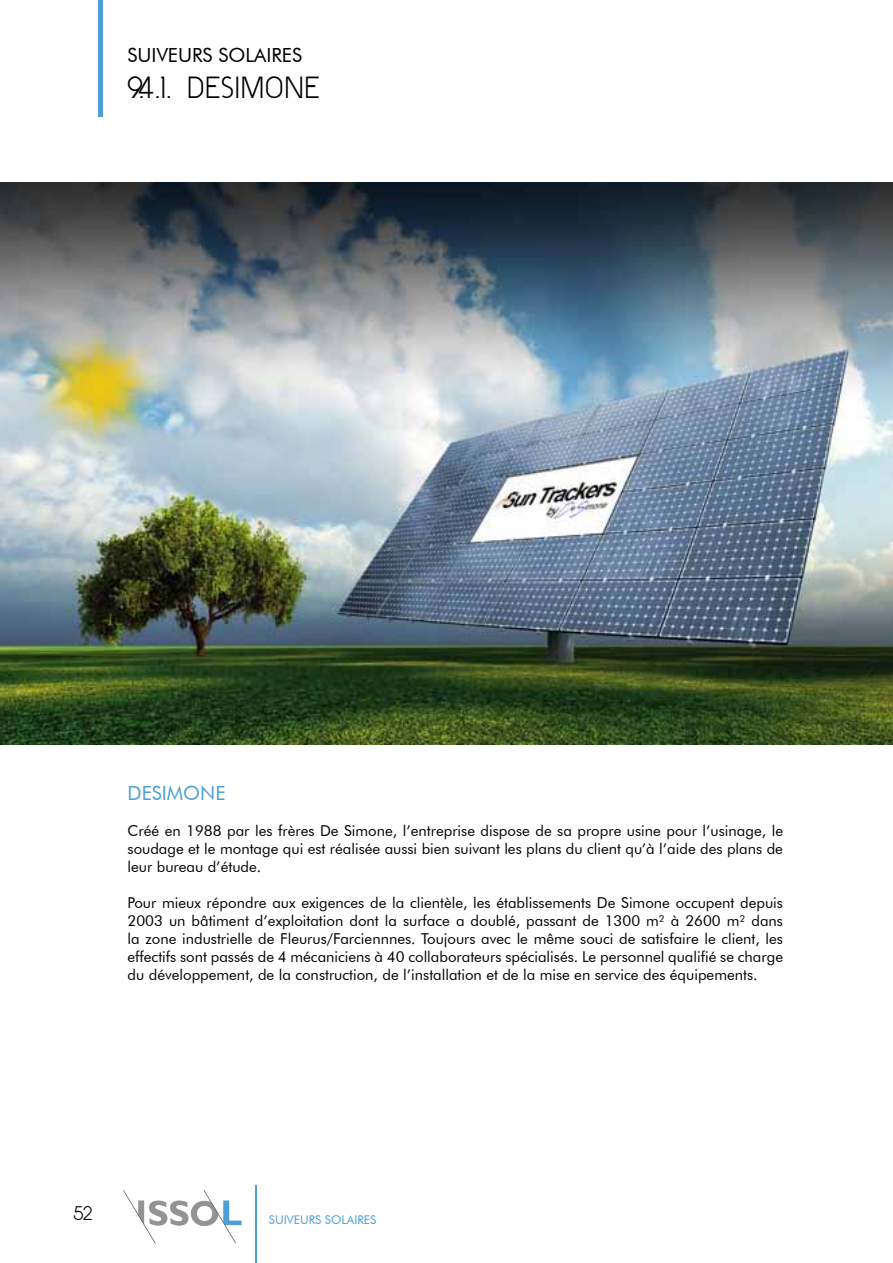
<style>
.page{position:relative;width:893px;height:1263px;background:#fff}
.page>*{position:absolute;margin:0;border:0;box-sizing:border-box;transform-origin:0 0}
.t1{font:25.5px "Y2 K Neophyte";color:#000}
.t2{font:19.5px "Futura BT";color:#000}
.t3{font:19.5px "Futura BT";color:#4e9fd3}
.t4{font:16.5px "Y2 K Neophyte";color:#000}
.t5{font:15px/18px "Futura BT";color:#000;text-align:justify}
.t6{font:12px "Futura BT";color:#4e9fd3}
</style>
<div class="page">
<hr style="left:255px;top:1185px;width:1px;height:78px;background:#4e9fd3">
<svg style="left:123px;top:1190px;width:119px;height:53px"></svg>
<hr style="left:98px;top:0;width:4px;height:117px;background:#4e9fd3">
<img style="left:0;top:183px;width:893px;height:561px">
<h2 class="t2" style="left:128px;top:43px;width:22px">Suiveurs</h2>
<h2 class="t2" style="left:218px;top:43px;width:12px">solaires</h2>
<h1 class="t1" style="left:128px;top:70px;width:76px">9.4.1. DES</h1>
<h1 class="t1" style="left:236px;top:70px;width:49px">IMONE</h1>
<h2 class="t3" style="left:128px;top:782px;width:99px">DESIMONE</h2>
<p class="t5" style="left:128px;top:822px;width:657px">Créé en 1988 par les frères De Simone, l’entreprise dispose de sa propre usine pour l’usinage, le soudage et le montage qui est réalisée aussi bien suivant les plans du client qu’à l’aide des plans de leur bureau d’étude.</p>
<p class="t5" style="left:128px;top:894px;width:657px">Pour mieux répondre aux exigences de la clientèle, les établissements De Simone occupent depuis 2003 un bâtiment d’exploitation dont la surface a doublé, passant de 1300 m² à 2600 m² dans la zone industrielle de Fleurus/Farciennnes. Toujours avec le même souci de satisfaire le client, les effectifs sont passés de 4 mécaniciens à 40 collaborateurs spécialisés. Le personnel qualifié se charge du développement, de la construction, de l’installation et de la mise en service des équipements.</p>
<p class="t4" style="left:74px;top:1202px;width:20px">52</p>
<p class="t6" style="left:269px;top:1212px;width:14px">Suiveurs</p>
<p class="t6" style="left:325px;top:1212px;width:8px">solaires</p>
</div>
